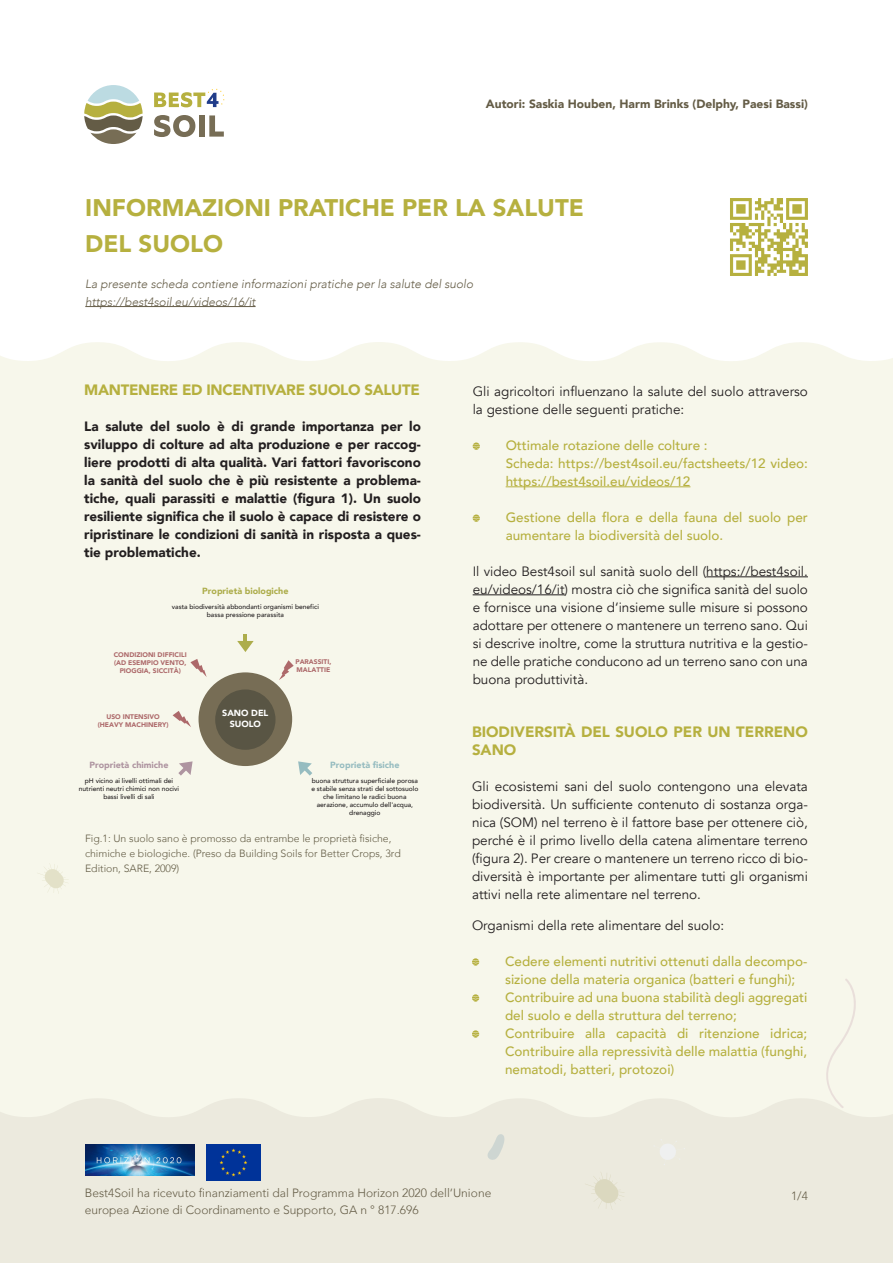
<style>
.page{position:relative;width:893px;height:1263px;background:#fff}
.page>*{position:absolute;margin:0;border:0;box-sizing:border-box;transform-origin:0 0}
.t1{font:900 24px/36px "Avenir";color:#b6b03f}
.t2{font:900 15px/18px "Avenir";color:#b6b03f}
.t3{font:900 15px "Avenir";letter-spacing:-.02em;color:#b6b03f}
.t4{font:13.5px/18px "Avenir";color:#231f20;text-align:justify}
.t5{font:500 13.5px/18px "Avenir";color:#b6b03f}
.t6{font:900 13.5px/18px "Avenir";color:#231f20;text-align:justify}
.t7{font:300 12px/16.5px "Avenir";color:#645c46}
.t8{font:italic 300 12px "Avenir";color:#645c46}
.t9{font:900 12px "Avenir";color:#645c46}
.t10{font:300 10.5px/15px "Avenir";color:#635c45}
.t11{font:900 9px "Avenir";color:#adad4b}
.t12{font:900 9px "Avenir";color:#ae94a0}
.t13{font:900 9px "Avenir";color:#96bcc0}
.t14{font:900 8.85px/10.6px "Avenir";color:#fff;text-align:center}
.t15{font:500 6.75px/8.1px "Avenir";color:#231f20;text-align:center}
.t16{font:900 6.75px/8.1px "Avenir";color:#ad696a;text-align:center}
</style>
<div class="page">
<div style="left:0;top:342px;width:893px;height:756px;background:#f7f7eb"></div>
<div style="left:0;top:1098px;width:893px;height:165px;background:#eceade"></div>
<svg style="left:585px;top:1172px;width:40px;height:38px;background:#e6e4d4"></svg>
<div style="left:810px;top:978px;width:54px;height:130px;background:#f7f7eb"></div>
<svg style="left:653px;top:1139px;width:32px;height:26px"></svg>
<svg style="left:487px;top:1134px;width:19px;height:27px"></svg>
<svg style="left:37px;top:863px;width:32px;height:31px"></svg>
<img style="left:85px;top:1144px;width:109px;height:31px">
<img style="left:207px;top:1144px;width:53px;height:36px">
<div style="left:199px;top:672px;width:93px;height:94px;background:#776d55;border-radius:50%"></div>
<div style="left:215px;top:689px;width:60px;height:61px;background:#595544;border-radius:50%"></div>
<svg style="left:237px;top:634px;width:17px;height:18px"></svg>
<svg style="left:298px;top:761px;width:14px;height:15px"></svg>
<svg style="left:178px;top:761px;width:15px;height:15px"></svg>
<svg style="left:190px;top:659px;width:17px;height:18px"></svg>
<svg style="left:173px;top:711px;width:18px;height:16px"></svg>
<svg style="left:279px;top:660px;width:15px;height:20px"></svg>
<hr style="left:506px;top:486px;width:184px;height:1px;background:#b6b03f">
<hr style="left:706px;top:576px;width:102px;height:1px;background:#231f20">
<hr style="left:473px;top:594px;width:92px;height:1px;background:#231f20">
<svg style="left:473px;top:442px;width:7px;height:8px"></svg>
<svg style="left:473px;top:514px;width:7px;height:8px"></svg>
<hr style="left:85px;top:306px;width:171px;height:1px;background:#645c46">
<svg style="left:84px;top:85px;width:59px;height:59px"></svg>
<svg style="left:154px;top:115px;width:41px;height:22px"></svg>
<div style="left:199px;top:115px;width:6px;height:22px;background:#776d55"></div>
<svg style="left:209px;top:115px;width:15px;height:22px"></svg>
<svg style="left:154px;top:89px;width:70px;height:18px"></svg>
<svg style="left:472px;top:958px;width:7px;height:8px"></svg>
<svg style="left:472px;top:994px;width:7px;height:8px"></svg>
<svg style="left:472px;top:1030px;width:7px;height:8px"></svg>
<svg style="left:730px;top:198px;width:78px;height:78px"></svg>
<p class="t9" style="left:486px;top:93px;width:323px">Autori: Saskia Houben, Harm Brinks (Delphy, Paesi Bassi)</p>
<p class="t1" style="left:85px;top:189px;width:500px">INFORMAZIONI PRATICHE PER LA SALUTE<br>DEL SUOLO</p>
<p class="t8" style="left:85px;top:276px;width:389px">La presente scheda contiene informazioni pratiche per la salute del suolo</p>
<p class="t8" style="left:85px;top:294px;width:172px">https://best4soil.eu/videos/16/it</p>
<p class="t3" style="left:84px;top:377px;width:337px">MANTENERE ED INCENTIVARE SUOLO SALUTE</p>
<p class="t6" style="left:84px;top:417px;width:338px">La salute del suolo è di grande importanza per lo sviluppo di colture ad alta produzione e per raccog&shy;liere prodotti di alta qualità. Vari fattori favoriscono la sanità del suolo che è più resistente a problema&shy;tiche, quali parassiti e malattie (figura 1). Un suolo resiliente significa che il suolo è capace di resistere o ripristinare le condizioni di sanità in risposta a ques&shy;tie problematiche.</p>
<p class="t11" style="left:202px;top:583px;width:88px">Proprietà biologiche</p>
<p class="t15" style="left:172px;top:603px;width:149px">vasta biodiversità abbondanti organismi benefici bassa pressione parassita</p>
<p class="t16" style="left:114px;top:651px;width:75px">CONDIZIONI DIFFICILI (AD ESEMPIO VENTO,<br>PIOGGIA, SICCITÀ)</p>
<p class="t16" style="left:98px;top:712px;width:72px">USO INTENSIVO (HEAVY MACHINERY)</p>
<p class="t12" style="left:90px;top:757px;width:80px">Proprietà chimiche</p>
<p class="t15" style="left:79px;top:776px;width:102px">pH vicino ai livelli ottimali dei nutrienti neutri chimici non nocivi bassi livelli di sali</p>
<p class="t14" style="left:222px;top:707px;width:48px">SANO DEL<br>SUOLO</p>
<p class="t16" style="left:295px;top:657px;width:37px;text-align:left">PARASSITI,<br>MALATTIE</p>
<p class="t13" style="left:330px;top:757px;width:71px">Proprietà fisiche</p>
<p class="t15" style="left:311px;top:776px;width:109px">buona struttura superficiale porosa e stabile senza strati del sottosuolo che limitano le radici buona aerazione, accumulo dell'acqua, drenaggio</p>
<p class="t10" style="left:85px;top:831px;width:317px">Fig.1: Un suolo sano è promosso da entrambe le proprietà fisiche, chimiche e biologiche. (Preso da Building Soils for Better Crops, 3rd<br>Edition, SARE, 2009)</p>
<p class="t4" style="left:473px;top:382px;width:337px">Gli agricoltori influenzano la salute del suolo attraverso la gestione delle seguenti pratiche:</p>
<p class="t5" style="left:506px;top:435px;width:204px">Ottimale rotazione delle colture :</p>
<p class="t5" style="left:506px;top:453px;width:304px">Scheda: https://best4soil.eu/factsheets/12 video: https://best4soil.eu/videos/12</p>
<p class="t5" style="left:506px;top:507px;width:304px">Gestione della flora e della fauna del suolo per aumentare la biodiversità del suolo.</p>
<p class="t4" style="left:473px;top:562px;width:337px">Il video Best4soil sul sanità suolo dell (https://best4soil. eu/videos/16/it) mostra ciò che significa sanità del suolo e fornisce una visione d‘insieme sulle misure si possono adottare per ottenere o mantenere un terreno sano. Qui si descrive inoltre, come la struttura nutritiva e la gestio&shy;ne delle pratiche conducono ad un terreno sano con una buona produttività.</p>
<p class="t2" style="left:472px;top:722px;width:337px">BIODIVERSITÀ DEL SUOLO PER UN TERRENO<br>SANO</p>
<p class="t4" style="left:472px;top:777px;width:337px">Gli ecosistemi sani del suolo contengono una elevata biodiversità. Un sufficiente contenuto di sostanza orga&shy;nica (SOM) nel terreno è il fattore base per ottenere ciò, perché è il primo livello della catena alimentare terreno (figura 2). Per creare o mantenere un terreno ricco di bio&shy;diversità è importante per alimentare tutti gli organismi attivi nella rete alimentare nel terreno.</p>
<p class="t4" style="left:472px;top:916px;width:254px">Organismi della rete alimentare del suolo:</p>
<p class="t5" style="left:505px;top:951px;width:304px">Cedere elementi nutritivi ottenuti dalla decompo&shy;sizione della materia organica (batteri e funghi);</p>
<p class="t5" style="left:505px;top:987px;width:304px">Contribuire ad una buona stabilità degli aggregati del suolo e della struttura del terreno;</p>
<p class="t5" style="left:505px;top:1023px;width:304px;text-align:justify">Contribuire alla capacità di ritenzione idrica; Contribuire alla repressività delle malattia (funghi, nematodi, batteri, protozoi)</p>
<p class="t7" style="left:85px;top:1185px;width:408px">Best4Soil ha ricevuto finanziamenti dal Programma Horizon 2020 dell‘Unione europea Azione di Coordinamento e Supporto, GA n ° 817.696</p>
<p class="t7" style="left:791px;top:1188px;width:18px">1/4</p>
</div>
